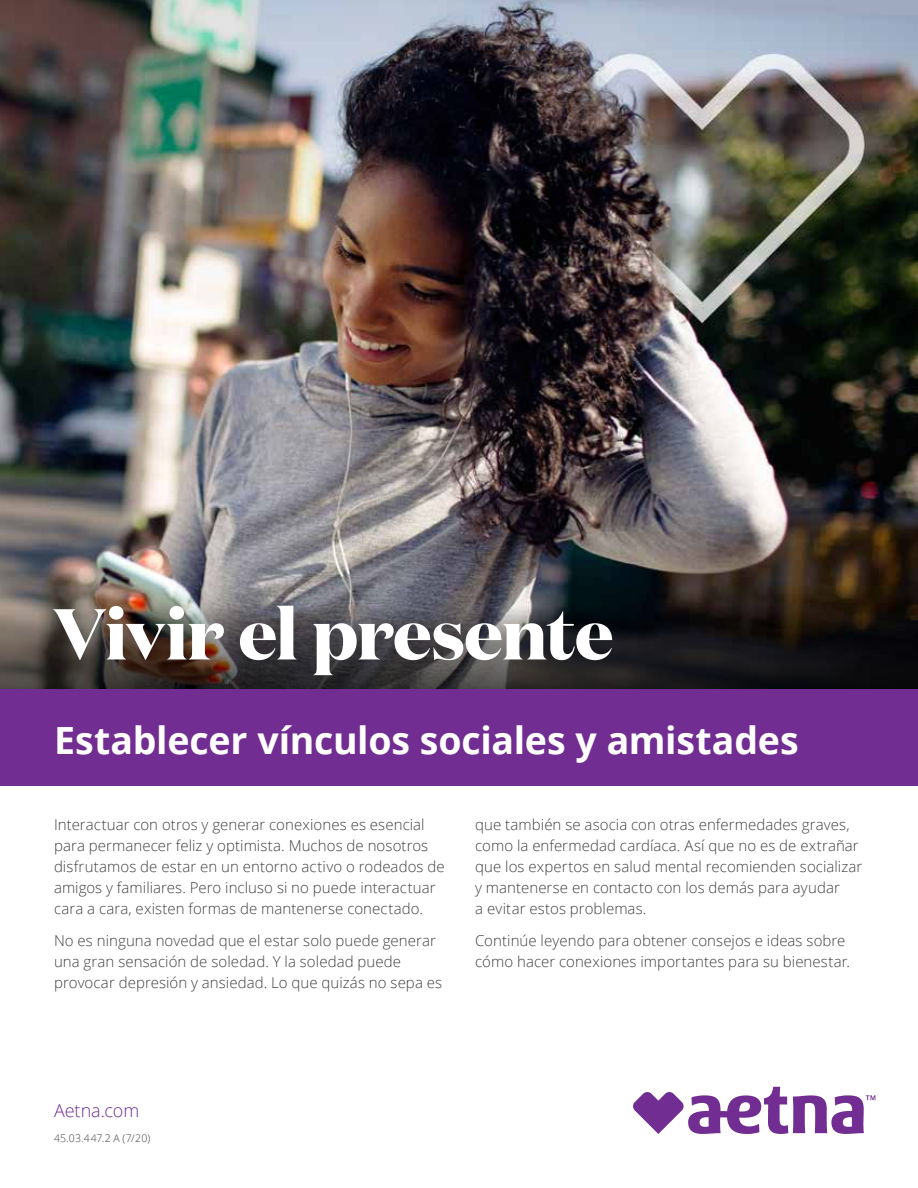
<style>
.page{position:relative;width:918px;height:1188px;background:#fff}
.page>*{position:absolute;margin:0;border:0;box-sizing:border-box;transform-origin:0 0}
.t1{font:700 71.7px "Domaine Display";letter-spacing:-.015em;color:#fff}
.t2{font:700 37.5px "Open Sans";letter-spacing:-.005em;color:#fff}
.t3{font:300 18px "Open Sans";letter-spacing:-.005em;color:#712d91}
.t4{font:300 15px/21px "Open Sans";letter-spacing:.005em;color:#414042}
.t5{font:300 10.5px "Open Sans";letter-spacing:.01em;color:#414042}
</style>
<div class="page">
<img style="left:0;top:0;width:918px;height:581px">
<svg style="left:0;top:581px;width:918px;height:108px;background:#25211f"></svg>
<div style="left:0;top:689px;width:918px;height:97px;background:#712d91"></div>
<div style="left:34px;top:584px;width:599px;height:113px;background:#000;opacity:.38"></div>
<svg style="left:633px;top:1087px;width:242px;height:47px"></svg>
<p class="t1" style="left:53px;top:587px;width:561px">Vivir el presente</p>
<p class="t2" style="left:54px;top:714px;width:746px">Establecer vínculos sociales y amistades</p>
<p class="t4" style="left:54px;top:814px;width:392px">Interactuar con otros y generar conexiones es esencial para permanecer feliz y optimista. Muchos de nosotros disfrutamos de estar en un entorno activo o rodeados de amigos y familiares. Pero incluso si no puede interactuar cara a cara, existen formas de mantenerse conectado.</p>
<p class="t4" style="left:54px;top:930px;width:390px">No es ninguna novedad que el estar solo puede generar una gran sensación de soledad. Y la soledad puede provocar depresión y ansiedad. Lo que quizás no sepa es</p>
<p class="t4" style="left:475px;top:814px;width:389px">que también se asocia con otras enfermedades graves, como la enfermedad cardíaca. Así que no es de extrañar que los expertos en salud mental recomienden socializar y mantenerse en contacto con los demás para ayudar<br>a evitar estos problemas.</p>
<p class="t4" style="left:475px;top:930px;width:376px">Continúe leyendo para obtener consejos e ideas sobre cómo hacer conexiones importantes para su bienestar.</p>
<p class="t3" style="left:54px;top:1098px;width:87px">Aetna.com</p>
<p class="t5" style="left:54px;top:1131px;width:98px">45.03.447.2 A (7/20)</p>
</div>
